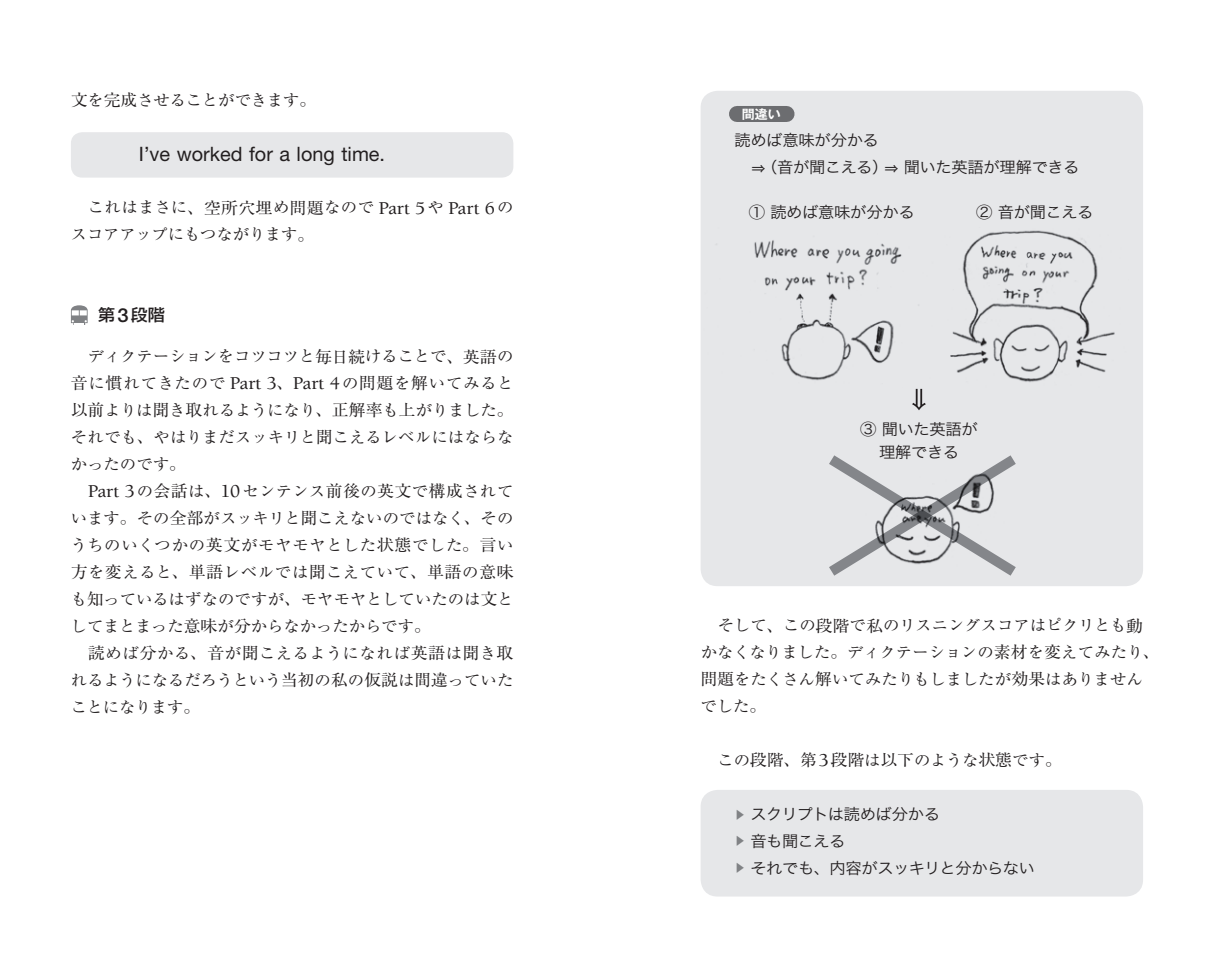
<style>
.page{position:relative;width:1214px;height:976px;background:#fff}
.page>*{position:absolute;margin:0;border:0;box-sizing:border-box;transform-origin:0 0}
.t1{font:19.8px "Helvetica Neue LT Pro";color:#231f20}
.t2{font:16.4px "Ryumin Pro";letter-spacing:-.02em;color:#231f20;scale:1.04 1}
.t3{font:500 16.4px "Shin Go Pro";color:#231f20;scale:1.04 1}
.t4{font:15.6px/27px "Ryumin Pro";color:#231f20;text-align:justify;scale:1.04 1}
.t5{font:15.6px/27px "Hira Kaku Pro W3";letter-spacing:-.025em;color:#231f20;scale:1.04 1}
.t6{font:700 12.4px "Gothic MB101 Pro De";color:#fff;scale:1.04 1}
.s1{font-size:16.4px}
.s2{font-family:"Berkeley Pro";font-weight:500;font-size:18.6px}
.s3{font-family:"Helvetica Neue LT Std";font-size:19.2px}
.s4{font-size:15.6px}
.s5{font-family:"Ryumin Pro";font-size:11.2px;color:#808285}
</style>
<div class="page">
<div style="left:700px;top:91px;width:442px;height:495px;background:#e6e7e9;border-radius:17px"></div>
<div style="left:700px;top:789px;width:442px;height:107px;background:#e6e7e9;border-radius:17px"></div>
<div style="left:71px;top:132px;width:442px;height:45px;background:#e6e7e9;border-radius:11px"></div>
<svg style="left:71px;top:305px;width:17px;height:20px"></svg>
<div style="left:737px;top:106px;width:48px;height:16px;background:#6c6d70"></div>
<svg style="left:785px;top:106px;width:1px;height:16px"></svg>
<svg style="left:912px;top:389px;width:13px;height:21px"></svg>
<img style="left:716px;top:230px;width:399px;height:152px">
<svg style="left:829px;top:455px;width:187px;height:121px"></svg>
<p class="t4" style="left:71px;top:85px;width:238px"><span class="s1">文</span>を<span class="s1">完成</span>させることができます<span class="s1">。</span></p>
<p class="t1" style="left:139px;top:142px;width:248px">I’ve worked for a long time.</p>
<p class="t4" style="left:71px;top:193px;width:427px;text-indent:17px">これはまさに<span class="s1">、空所穴埋</span>め<span class="s1">問題</span>なので <span class="s2">Part 5</span>や <span class="s2">Part 6</span>のスコアアップにもつながります<span class="s1">。</span></p>
<p class="t3" style="left:98px;top:301px;width:66px">第<span class="s3">3</span>段階</p>
<p class="t4" style="left:71px;top:342px;width:427px;text-indent:17px">ディクテーションをコツコツと<span class="s1">毎日続</span>けることで<span class="s1">、英語</span>の<span class="s1">音</span>に<span class="s1">慣</span>れてきたので <span class="s2">Part 3</span><span class="s1">、</span><span class="s2">Part 4</span>の<span class="s1">問題</span>を<span class="s1">解</span>いてみると<span class="s1">以前</span>よりは<span class="s1">聞</span>き<span class="s1">取</span>れるようになり<span class="s1">、正解率</span>も<span class="s1">上</span>がりました<span class="s1">。</span>それでも<span class="s1">、</span>やはりまだスッキリと<span class="s1">聞</span>こえるレベルにはならなかったのです<span class="s1">。</span></p>
<p class="t4" style="left:71px;top:476px;width:427px;text-indent:17px"><span class="s2">Part 3</span>の<span class="s1">会話</span>は<span class="s1">、</span><span class="s2">10</span>センテンス<span class="s1">前後</span>の<span class="s1">英文</span>で<span class="s1">構成</span>されています<span class="s1">。</span>その<span class="s1">全部</span>がスッキリと<span class="s1">聞</span>こえないのではなく<span class="s1">、</span>そのうちのいくつかの<span class="s1">英文</span>がモヤモヤとした<span class="s1">状態</span>でした<span class="s1">。言</span>い<span class="s1">方</span>を<span class="s1">変</span>えると<span class="s1">、単語</span>レベルでは<span class="s1">聞</span>こえていて<span class="s1">、単語</span>の<span class="s1">意味</span>も<span class="s1">知</span>っているはずなのですが<span class="s1">、</span>モヤモヤとしていたのは<span class="s1">文</span>としてまとまった<span class="s1">意味</span>が<span class="s1">分</span>からなかったからです<span class="s1">。</span></p>
<p class="t4" style="left:71px;top:638px;width:427px;text-indent:17px"><span class="s1">読</span>めば<span class="s1">分</span>かる<span class="s1">、音</span>が<span class="s1">聞</span>こえるようになれば<span class="s1">英語</span>は<span class="s1">聞</span>き<span class="s1">取</span>れるようになるだろうという<span class="s1">当初</span>の<span class="s1">私</span>の<span class="s1">仮説</span>は<span class="s1">間違</span>っていたことになります<span class="s1">。</span></p>
<p class="t6" style="left:729px;top:103px;width:64px">　間違い　</p>
<p class="t5" style="left:734px;top:126px;width:333px">読めば意味が分かる<br>　⇒（音が聞こえる）⇒ 聞いた英語が理解できる</p>
<p class="t5" style="left:748px;top:198px;width:161px">① 読めば意味が分かる</p>
<p class="t5" style="left:976px;top:198px;width:114px">② 音が聞こえる</p>
<p class="t5" style="left:860px;top:416px;width:114px;line-height:22.6px;text-align:center">③ 聞いた英語が理解できる</p>
<p class="t4" style="left:700px;top:610px;width:443px;text-align:left;text-indent:17px">そして<span class="s1">、</span>この<span class="s1">段階</span>で<span class="s1">私</span>のリスニングスコアはピクリとも<span class="s1">動</span>かなくなりました<span class="s1">。</span>ディクテーションの<span class="s1">素材</span>を<span class="s1">変</span>えてみたり<span class="s1">、問題</span>をたくさん<span class="s1">解</span>いてみたりもしましたが<span class="s1">効果</span>はありませんでした<span class="s1">。</span></p>
<p class="t2" style="left:717px;top:747px;width:333px"><span class="s4">この</span>段階、第<span class="s2">3</span>段階<span class="s4">は</span>以下<span class="s4">のような</span>状態<span class="s4">です</span>。</p>
<p class="t5" style="left:734px;top:799px;width:290px"><span class="s5">▶</span> スクリプトは読めば分かる<br><span class="s5">▶</span> 音も聞こえる<br><span class="s5">▶</span> それでも、内容がスッキリと分からない</p>
</div>
